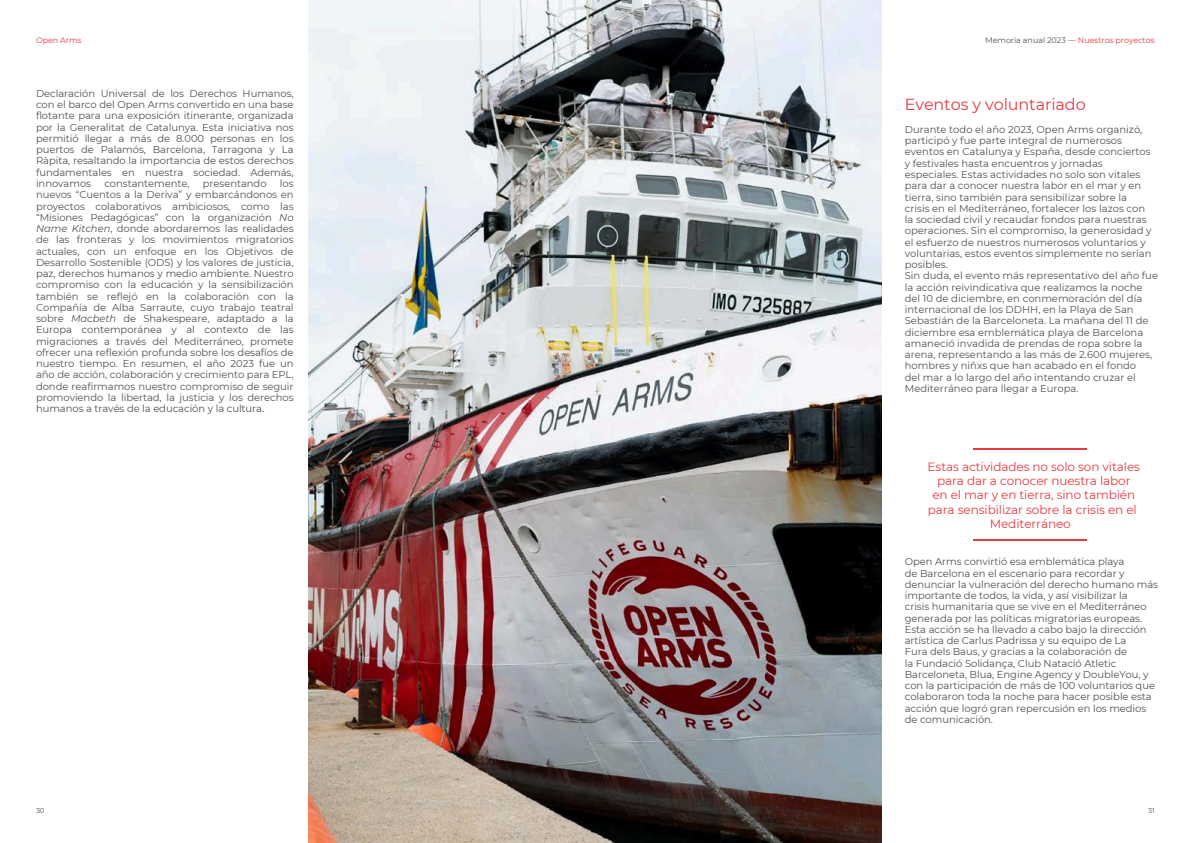
<style>
.page{position:relative;width:1191px;height:843px;background:#fff}
.page>*{position:absolute;margin:0;border:0;box-sizing:border-box;transform-origin:0 0}
.t1{font:16px "Montserrat";letter-spacing:-.005em;color:#e8393f}
.t2{font:12px/14.2px "Montserrat";letter-spacing:-.005em;color:#e8393f;text-align:center}
.t3{font:10px/11.2px "Montserrat";color:#525252;text-align:justify}
.t4{font:8px "Montserrat";letter-spacing:-.005em;color:#525252}
.t5{font:8px "Montserrat";letter-spacing:-.005em;color:#e8393f}
.t6{font:7px "Montserrat";color:#525252}
.s1{color:#e8393f}
.s2{font-style:italic}
</style>
<div class="page">
<img style="left:308px;top:0;width:573px;height:842px">
<hr style="left:973px;top:448px;width:113px;height:1px;background:#e8393f">
<hr style="left:973px;top:539px;width:113px;height:1px;background:#e8393f">
<p class="t5" style="left:36px;top:35px;width:47px">Open Arms</p>
<p class="t4" style="left:985px;top:35px;width:171px">Memoria anual 2023 — <span class="s1">Nuestros proyectos</span></p>
<h1 class="t3" style="left:36px;top:88px;width:259px">Declaración Universal de los Derechos Humanos, con el barco del Open Arms convertido en una base flotante para una exposición itinerante, organizada por la Generalitat de Catalunya. Esta iniciativa nos permitió llegar a más de 8.000 personas en los puertos de Palamós, Barcelona, Tarragona y La Ràpita, resaltando la importancia de estos derechos fundamentales en nuestra sociedad. Además, innovamos</h1>
<h1 class="t3" style="left:36px;top:178px;width:259px;text-indent:244px">los nuevos “Cuentos a la Deriva” y embarcándonos en proyectos colaborativos ambiciosos, como las “Misiones Pedagógicas” con la organización <span class="s2">No Name Kitchen</span>, donde abordaremos las realidades de las fronteras y los movimientos migratorios actuales, con un enfoque en los Objetivos de Desarrollo Sostenible (ODS) y los valores de justicia, paz, derechos humanos y medio ambiente. Nuestro compromiso con la educación y la sensibilización también se reflejó en la colaboración con la Compañía de Alba Sarraute, cuyo trabajo teatral sobre <span class="s2">Macbeth</span> de Shakespeare, adaptado a la Europa contemporánea y al contexto de las migraciones a través del Mediterráneo, promete ofrecer una reflexión profunda sobre los desafíos de nuestro tiempo. En resumen, el año 2023 fue un año de acción, colaboración y crecimiento para EPL, donde reafirmamos nuestro compromiso de seguir promoviendo la libertad, la justicia y los derechos humanos a través de la educación y la cultura.</h1>
<h1 class="t3" style="left:104px;top:178px;width:87px">constantemente,</h1>
<h1 class="t3" style="left:203px;top:178px;width:65px">presentando</h1>
<h2 class="t1" style="left:904px;top:94px;width:182px">Eventos y voluntariado</h2>
<h2 class="t3" style="left:904px;top:124px;width:255px;text-align:left">Durante todo el año 2023, Open Arms organizó, participó y fue parte integral de numerosos eventos en Catalunya y España, desde conciertos y festivales hasta encuentros y jornadas especiales. Estas actividades no solo son vitales para dar a conocer nuestra labor en el mar y en tierra, sino también para sensibilizar sobre la<br>crisis en el Mediterráneo, fortalecer los lazos con<br>la sociedad civil y recaudar fondos para nuestras operaciones. Sin el compromiso, la generosidad y el esfuerzo de nuestros numerosos voluntarios y voluntarias, estos eventos simplemente no serían posibles.<br>Sin duda, el evento más representativo del año fue la acción reivindicativa que realizamos la noche del 10 de diciembre, en conmemoración del día internacional de los DDHH, en la Playa de San Sebastián de la Barceloneta. La mañana del 11 de diciembre esa emblemática playa de Barcelona amaneció invadida de prendas de ropa sobre la arena, representando a las más de 2.600 mujeres, hombres y niñxs que han acabado en el fondo<br>del mar a lo largo del año intentando cruzar el Mediterráneo para llegar a Europa.</h2>
<h3 class="t2" style="left:927px;top:459px;width:214px">Estas actividades no solo son vitales para dar a conocer nuestra labor<br>en el mar y en tierra, sino también para sensibilizar sobre la crisis en el</h3>
<p class="t2" style="left:989px;top:517px;width:83px">Mediterráneo</p>
<h3 class="t3" style="left:904px;top:556px;width:255px;text-align:left">Open Arms convirtió esa emblemática playa<br>de Barcelona en el escenario para recordar y denunciar la vulneración del derecho humano más importante de todos, la vida, y así visibilizar la<br>crisis humanitaria que se vive en el Mediterráneo generada por las políticas migratorias europeas.<br>Esta acción se ha llevado a cabo bajo la dirección artística de Carlus Padrissa y su equipo de La<br>Fura dels Baus, y gracias a la colaboración de<br>la Fundació Solidança, Club Natació Atletic Barceloneta, Blua, Engine Agency y DoubleYou, y con la participación de más de 100 voluntarios que colaboraron toda la noche para hacer posible esta acción que logró gran repercusión en los medios de comunicación.</h3>
<h3 class="t6" style="left:36px;top:806px;width:10px">30</h3>
<p class="t6" style="left:1147px;top:806px;width:8px">31</p>
</div>
